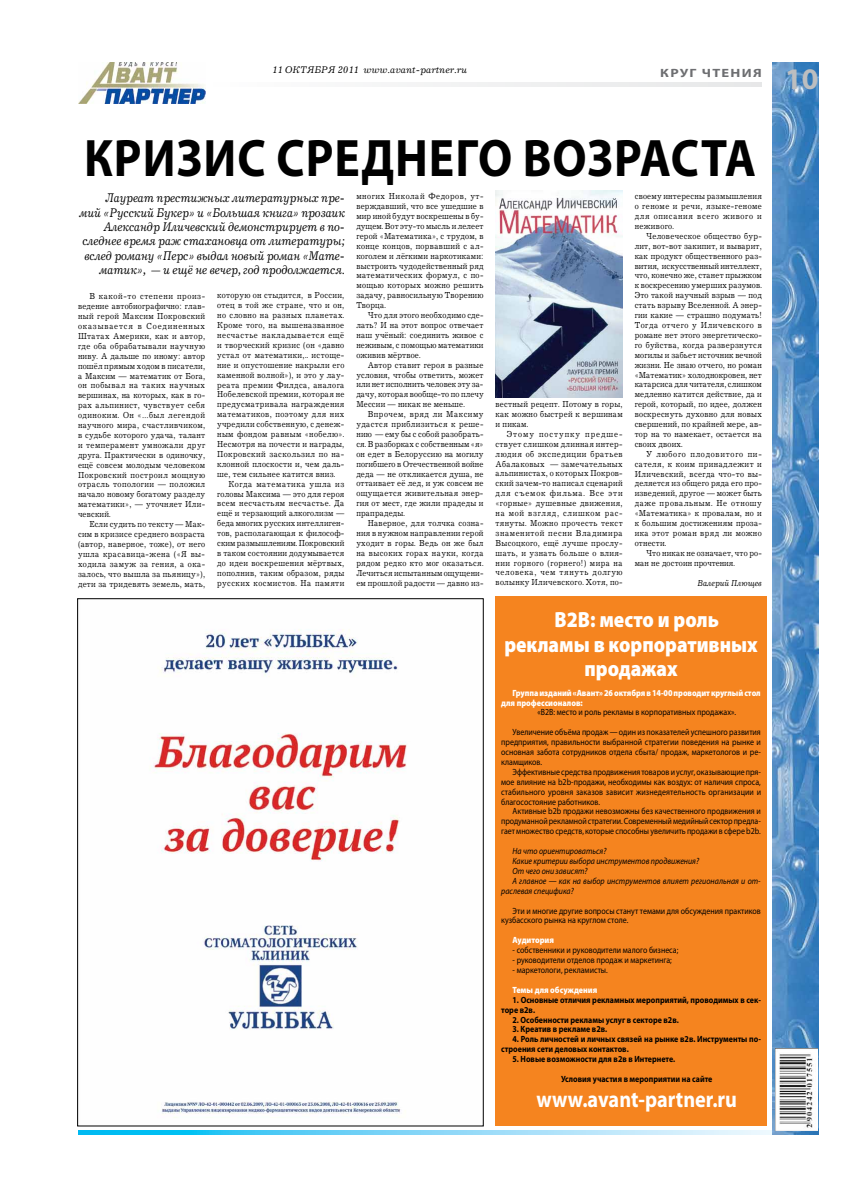
<style>
.page{position:relative;width:851px;height:1180px;background:#fff}
.page>*{position:absolute;margin:0;border:0;box-sizing:border-box;transform-origin:0 0}
.t1{font:700 53px "Myriad Pro";letter-spacing:.02em;color:#000;scale:.9 1}
.t2{font:700 30px "Myriad Pro";color:#bcbec0}
.t3{font:700 23px "Myriad Pro";color:#fff;scale:.88 1}
.t4{font:900 22px/24.2px "Myriad Pro";color:#fff;text-align:center;scale:.88 1}
.t5{font:italic 13px/14.3px "Journal C";letter-spacing:-.01em;color:#000;text-align:right;scale:.88 1}
.t6{font:700 12px "Myriad Pro";letter-spacing:.09em;color:#6d6e71;scale:1.2 1}
.t7{font:italic 10px "Journal C";color:#000}
.t8{font:9px/9.9px "Journal C";letter-spacing:.03em;color:#000;text-align:justify;scale:.88 1}
.t9{font:9px/9.9px "Myriad Pro";color:#000;text-align:justify;scale:.88 1}
.t10{font:700 9px/9.9px "Myriad Pro";color:#000;scale:.88 1}
.t11{font:italic 9px "Myriad Pro";color:#000;scale:.88 1}
.t12{font:900 9px/9.9px "Myriad Pro";color:#fff;scale:.88 1}
.t13{font:italic 9px "Journal C";color:#000;scale:.88 1}
</style>
<div class="page">
<svg style="left:78px;top:1130px;width:694px;height:4px"></svg>
<hr style="left:206px;top:83px;width:555px;height:4px;background:#f1f2f2">
<img style="left:78px;top:63px;width:128px;height:40px">
<img style="left:772px;top:62px;width:46px;height:1072px">
<img style="left:775px;top:1048px;width:42px;height:82px">
<img style="left:495px;top:190px;width:127px;height:207px">
<div style="left:495px;top:596px;width:271px;height:529px;background:#f5841f"></div>
<img style="left:152px;top:629px;width:255px;height:489px">
<p class="t7" style="left:272px;top:64px;width:196px">11 ОКТЯБРЯ 2011 www.avant-partner.ru</p>
<h2 class="t2" style="left:785px;top:59px;width:35px">10</h2>
<h3 class="t6" style="left:660px;top:65px;width:52px">круг чтен</h3>
<h3 class="t6" style="left:741px;top:65px;width:17px">ия</h3>
<h1 class="t1" style="left:84px;top:123px;width:716px">Кризис среднего возраста</h1>
<p class="t5" style="left:79px;top:191px;width:303px">Лауреат престижных литературных пре-<br>мий «Русский Букер» и «Большая книга» прозаик Александр Иличевский демонстрирует в по&shy;следнее время раж стахановца от литературы; вслед роману «Перс» выдал новый роман «Мате&shy;матик», — и ещё не вечер, год продолжается.</p>
<p class="t8" style="left:356px;top:192px;width:146px">многих Николай Федоров, ут&shy;верждавший, что все ушедшие в мир иной будут воскрешены в бу&shy;дущем. Вот эту-то мысль и лелеет герой «Математика», с трудом, в конце концов, порвавший с ал&shy;коголем и лёгкими наркотиками: выстроить чудодейственный ряд математических формул, с по&shy;мощью которых можно решить задачу, равносильную Творению Творца.</p>
<p class="t8" style="left:356px;top:310px;width:146px;text-indent:11px">Что для этого необходимо сде&shy;лать? И на этот вопрос отвечает наш учёный: соединить живое с неживым, с помощью математики оживив мёртвое.</p>
<p class="t8" style="left:356px;top:360px;width:146px;text-indent:11px">Автор ставит героя в разные условия, чтобы ответить, может или нет исполнить человек эту за&shy;дачу, которая вообще-то по плечу Мессии — никак не меньше.</p>
<p class="t8" style="left:356px;top:409px;width:146px;text-indent:11px">Впрочем, вряд ли Максиму удастся приблизиться к реше&shy;нию — ему бы с собой разобрать&shy;ся. В разборках с собственным «я» он едет в Белоруссию на могилу погибшего в Отечественной войне деда — не откликается душа, не оттаивает её лед, и уж совсем не ощущается живительная энер&shy;гия от мест, где жили прадеды и прапрадеды.</p>
<p class="t8" style="left:356px;top:518px;width:146px;text-indent:11px">Наверное, для толчка созна&shy;ния в нужном направлении герой уходит в горы. Ведь он же был на высоких горах науки, когда рядом редко кто мог оказаться.<br>Лечиться испытанным ощущени&shy;ем прошлой радости — давно из-</p>
<p class="t8" style="left:634px;top:192px;width:146px">своему интересны размышления о геноме и речи, языке-геноме для описания всего живого и неживого.</p>
<p class="t8" style="left:634px;top:231px;width:146px;text-indent:11px">Человеческое общество бур&shy;лит, вот-вот закипит, и выварит, как продукт общественного раз&shy;вития, искусственный интеллект, что, конечно же, станет прыжком к воскресению умерших разумов.<br>Это такой научный взрыв — под стать взрыву Вселенной. А энер&shy;гии какие — страшно подумать!<br>Тогда отчего у Иличевского в романе нет этого энергетическо&shy;го буйства, когда разверзнутся могилы и забьет источник вечной жизни. Не знаю отчего, но роман «Математик» холоднокровен, нет катарсиса для читателя, слишком медленно катится действие, да и герой, который, по идее, должен воскреснуть духовно для новых свершений, по крайней мере, ав&shy;тор на то намекает, остается на своих двоих.</p>
<p class="t8" style="left:634px;top:449px;width:146px;text-indent:11px">У любого плодовитого пи&shy;сателя, к коим принадлежит и Иличевский, всегда что-то вы&shy;деляется из общего ряда его про&shy;изведений, другое — может быть даже провальным. Не отношу «Математика» к провалам, но и к большим достижениям проза&shy;ика этот роман вряд ли можно отнести.</p>
<p class="t8" style="left:634px;top:548px;width:146px;text-indent:11px">Что никак не означает, что ро&shy;ман не достоин прочтения.</p>
<p class="t13" style="left:697px;top:578px;width:75px">Валерий Плющев</p>
<p class="t8" style="left:217px;top:291px;width:146px">которую он стыдится, в России, отец в той же стране, что и он, но словно на разных планетах.<br>Кроме того, на вышеназванное несчастье накладывается ещё и творческий кризис (он «давно устал от математики,.. истоще&shy;ние и опустошение накрыли его каменной волной»), и это у лау&shy;реата премии Филдса, аналога Нобелевской премии, которая не предусматривала награждения математиков, поэтому для них учредили собственную, с денеж&shy;ным фондом равным «нобелю».<br>Несмотря на почести и награды, Покровский заскользил по на&shy;клонной плоскости и, чем даль&shy;ше, тем сильнее катится вниз.</p>
<p class="t8" style="left:217px;top:479px;width:146px;text-indent:11px">Когда математика ушла из головы Максима — это для героя всем несчастьям несчастье. Да ещё и терзающий алкоголизм — беда многих русских интеллиген&shy;тов, располагающая к философ&shy;ским размышлениям. Покровский в таком состоянии додумывается до идеи воскрешения мёртвых, пополнив, таким образом, ряды русских космистов. На памяти</p>
<p class="t8" style="left:78px;top:292px;width:146px;text-indent:11px">В какой-то степени произ&shy;ведение автобиографично: глав&shy;ный герой Максим Покровский оказывается в Соединенных Штатах Америки, как и автор, где оба обрабатывали научную ниву. А дальше по иному: автор пошёл прямым ходом в писатели, а Максим — математик от Бога, он побывал на таких научных вершинах, на которых, как в го&shy;рах альпинист, чувствует себя одиноким. Он «…был легендой научного мира, счастливчиком, в судьбе которого удача, талант и темперамент умножали друг друга. Практически в одиночку, ещё совсем молодым человеком Покровский построил мощную отрасль топологии — положил начало новому богатому разделу математики», — уточняет Или&shy;чевский.</p>
<p class="t8" style="left:78px;top:519px;width:146px;text-indent:11px">Если судить по тексту — Мак&shy;сим в кризисе среднего возраста (автор, наверное, тоже), от него ушла красавица-жена («Я вы&shy;ходила замуж за гения, а ока&shy;залось, что вышла за пьяницу»), дети за тридевять земель, мать,</p>
<p class="t8" style="left:495px;top:399px;width:146px">вестный рецепт. Потому в горы, как можно быстрей к вершинам и пикам.</p>
<p class="t8" style="left:495px;top:429px;width:146px;text-indent:11px">Этому поступку предше&shy;ствует слишком длинная интер&shy;людия об экспедиции братьев Абалаковых — замечательных альпинистах, о которых Покров&shy;ский зачем-то написал сценарий для съемок фильма. Все эти «горные» душевные движения, на мой взгляд, слишком рас&shy;тянуты. Можно прочесть текст знаменитой песни Владимира Высоцкого, ещё лучше прослу&shy;шать, и узнать больше о влия&shy;нии горного (горнего!) мира на человека, чем тянуть долгую волынку Иличевского. Хотя, по-</p>
<h3 class="t4" style="left:504px;top:608px;width:289px">В2В: место и роль рекламы в корпоративных продажах</h3>
<p class="t12" style="left:501px;top:687px;width:296px;text-indent:11px">Группа изданий «Авант» 26 октября в 14-00 проводит круглый стол для профессионалов:</p>
<p class="t9" style="left:537px;top:707px;width:227px">«В2В: место и роль рекламы в корпоративных продажах».</p>
<p class="t9" style="left:501px;top:727px;width:297px;text-indent:11px">Увеличение объёма продаж — один из показателей успешного развития предприятия, правильности выбранной стратегии поведения на рынке и основная забота сотрудников отдела сбыта/ продаж, маркетологов и ре&shy;кламщиков.</p>
<p class="t9" style="left:501px;top:766px;width:297px;text-indent:11px">Эффективные средства продвижения товаров и услуг, оказывающие пря&shy;мое влияние на b2b-продажи, необходимы как воздух: от наличия спроса, стабильного уровня заказов зависит жизнедеятельность организации и благосостояние работников.</p>
<p class="t9" style="left:501px;top:806px;width:296px;text-indent:11px">Активные b2b продажи невозможны без качественного продвижения и продуманной рекламной стратегии. Современный медийный сектор предла&shy;гает множество средств, которые способны увеличить продажи в сфере b2b.</p>
<p class="t11" style="left:512px;top:845px;width:108px">На что ориентироваться?</p>
<p class="t11" style="left:512px;top:855px;width:213px">Какие критерии выбора инструментов продвижения?</p>
<p class="t11" style="left:512px;top:865px;width:87px">От чего они зависят?</p>
<p class="t11" style="left:512px;top:875px;width:283px">А главное — как на выбор инструментов влияет региональная и от-</p>
<p class="t11" style="left:501px;top:885px;width:84px">раслевая специфика?</p>
<p class="t9" style="left:501px;top:905px;width:296px;text-indent:11px">Эти и многие другие вопросы станут темами для обсуждения практиков кузбасского рынка на круглом столе.</p>
<p class="t12" style="left:512px;top:935px;width:49px">Аудитория</p>
<p class="t9" style="left:512px;top:944px;width:190px">- собственники и руководители малого бизнеса;</p>
<p class="t9" style="left:512px;top:954px;width:183px">- руководители отделов продаж и маркетинга;</p>
<p class="t9" style="left:512px;top:964px;width:110px">- маркетологи, рекламисты.</p>
<p class="t12" style="left:512px;top:984px;width:98px">Темы для обсуждения</p>
<p class="t10" style="left:501px;top:994px;width:296px;text-indent:11px">1. Основные отличия рекламных мероприятий, проводимых в сек&shy;торе в2в.</p>
<p class="t10" style="left:512px;top:1014px;width:190px">2. Особенности рекламы услуг в секторе в2в.</p>
<p class="t10" style="left:512px;top:1023px;width:109px">3. Креатив в рекламе в2в.</p>
<p class="t10" style="left:501px;top:1033px;width:296px;text-indent:11px">4. Роль личностей и личных связей на рынке в2в. Инструменты по&shy;строения сети деловых контактов.</p>
<p class="t10" style="left:561px;top:1048px;width:173px;line-height:19.8px;text-indent:-48px">5. Новые возможности для в2в в Интернете.<br>Условия участия в мероприятии на сайте</p>
<h3 class="t3" style="left:536px;top:1084px;width:229px">www.avant-partner.ru</h3>
</div>
